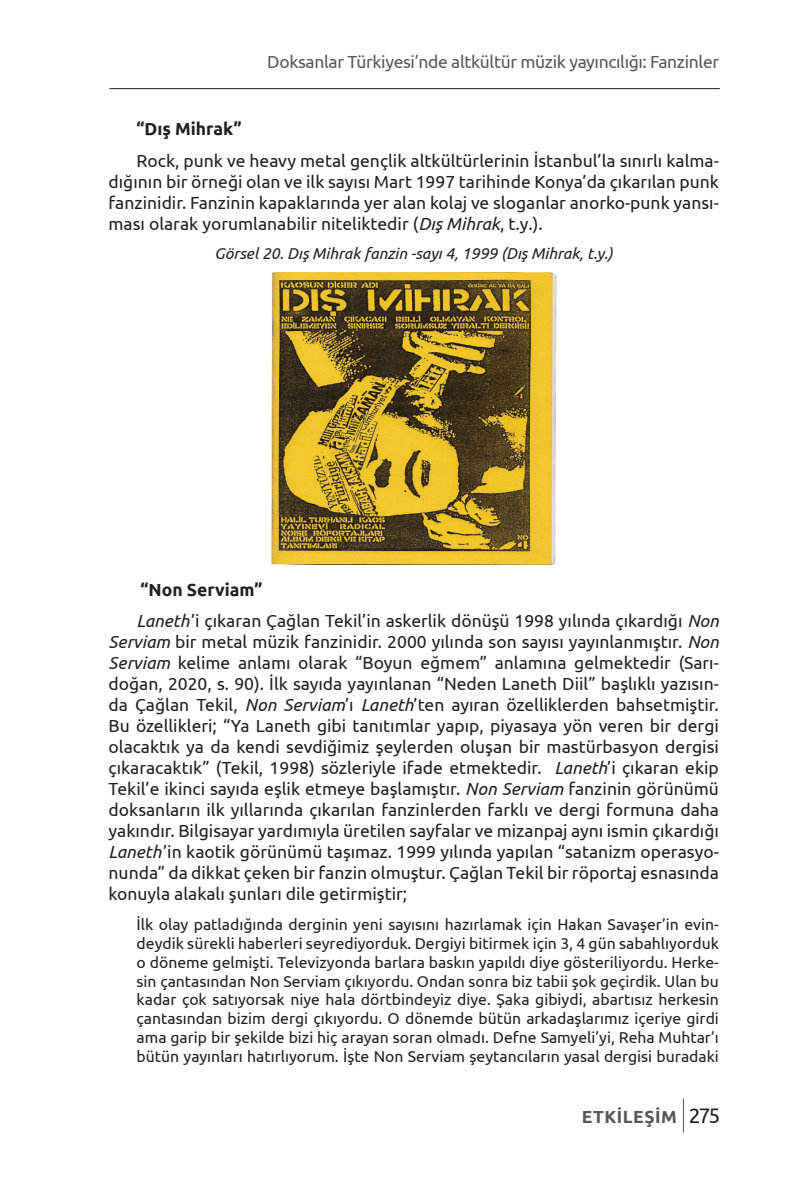
<style>
.page{position:relative;width:794px;height:1191px;background:#fff}
.page>*{position:absolute;margin:0;border:0;box-sizing:border-box;transform-origin:0 0}
.ana_metin{font:17.5px/21px "Ubuntu";color:#231f20;text-align:justify}
.t1{font:17.5px "Ubuntu";letter-spacing:-.02em;color:#57585a}
.ana_metin-2{font:700 17.5px "Ubuntu";color:#231f20}
.t2{font:700 17.5px "Ubuntu";letter-spacing:.03em;color:#57585a}
.alıntı_metin{font:15.75px/18.9px "Ubuntu";color:#231f20;text-align:justify}
.şekil{font:italic 15.75px "Ubuntu";color:#231f20}
.s1{font-style:italic}
.s2{font-weight:400;font-size:21px;color:#231f20}
</style>
<div class="page">
<hr style="left:109px;top:88px;width:611px;height:1px;background:#231f20">
<hr style="left:683px;top:1098px;width:1px;height:34px;background:#57585a">
<img style="left:271px;top:273px;width:285px;height:291px">
<p class="t1" style="left:267px;top:52px;width:453px">Doksanlar Türkiyesi’nde altkültür müzik yayıncılığı: Fanzinler</p>
<p class="ana_metin-2" style="left:137px;top:118px;width:107px">“Dış Mihrak”</p>
<p class="ana_metin" style="left:109px;top:149px;width:612px;text-indent:28px">Rock, punk ve heavy metal gençlik altkültürlerinin İstanbul’la sınırlı kalma&shy;dığının bir örneği olan ve ilk sayısı Mart 1997 tarihinde Konya’da çıkarılan punk fanzinidir. Fanzinin kapaklarında yer alan kolaj ve sloganlar anorko-punk yansı&shy;ması olarak yorumlanabilir niteliktedir (<span class="s1">Dış Mihrak</span>, t.y.).</p>
<p class="şekil" style="left:214px;top:244px;width:400px">Görsel 20. Dış Mihrak fanzin -sayı 4, 1999 (Dış Mihrak, t.y.)</p>
<p class="ana_metin-2" style="left:141px;top:579px;width:123px">“Non Serviam”</p>
<p class="ana_metin" style="left:109px;top:610px;width:612px;text-indent:28px"><span class="s1">Laneth</span>’i çıkaran Çağlan Tekil’in askerlik dönüşü 1998 yılında çıkardığı <span class="s1">Non Serviam</span> bir metal müzik fanzinidir. 2000 yılında son sayısı yayınlanmıştır. <span class="s1">Non Serviam</span> kelime anlamı olarak “Boyun eğmem” anlamına gelmektedir (Sarı&shy;doğan, 2020, s. 90). İlk sayıda yayınlanan “Neden Laneth Diil” başlıklı yazısın&shy;da Çağlan Tekil, <span class="s1">Non Serviam</span>’ı <span class="s1">Laneth</span>’ten ayıran özelliklerden bahsetmiştir.<br>Bu özellikleri; “Ya Laneth gibi tanıtımlar yapıp, piyasaya yön veren bir dergi olacaktık ya da kendi sevdiğimiz şeylerden oluşan bir mastürbasyon dergisi çıkaracaktık” (Tekil, 1998) sözleriyle ifade etmektedir. <span class="s1">Laneth</span>’i çıkaran ekip Tekil’e ikinci sayıda eşlik etmeye başlamıştır. <span class="s1">Non Serviam</span> fanzinin görünümü doksanların ilk yıllarında çıkarılan fanzinlerden farklı ve dergi formuna daha yakındır. Bilgisayar yardımıyla üretilen sayfalar ve mizanpaj aynı ismin çıkardığı <span class="s1">Laneth</span>’in kaotik görünümü taşımaz. 1999 yılında yapılan “satanizm operasyo&shy;nunda” da dikkat çeken bir fanzin olmuştur. Çağlan Tekil bir röportaj esnasında konuyla alakalı şunları dile getirmiştir;</p>
<p class="alıntı_metin" style="left:137px;top:914px;width:584px">İlk olay patladığında derginin yeni sayısını hazırlamak için Hakan Savaşer’in evin&shy;deydik sürekli haberleri seyrediyorduk. Dergiyi bitirmek için 3, 4 gün sabahlıyorduk o döneme gelmişti. Televizyonda barlara baskın yapıldı diye gösteriliyordu. Herke&shy;sin çantasından Non Serviam çıkıyordu. Ondan sonra biz tabii şok geçirdik. Ulan bu kadar çok satıyorsak niye hala dörtbindeyiz diye. Şaka gibiydi, abartısız herkesin çantasından bizim dergi çıkıyordu. O dönemde bütün arkadaşlarımız içeriye girdi ama garip bir şekilde bizi hiç arayan soran olmadı. Defne Samyeli’yi, Reha Muhtar’ı bütün yayınları hatırlıyorum. İşte Non Serviam şeytancıların yasal dergisi buradaki</p>
<p class="t2" style="left:582px;top:1106px;width:140px">ETKİLEŞİM <span class="s2">275</span></p>
</div>
